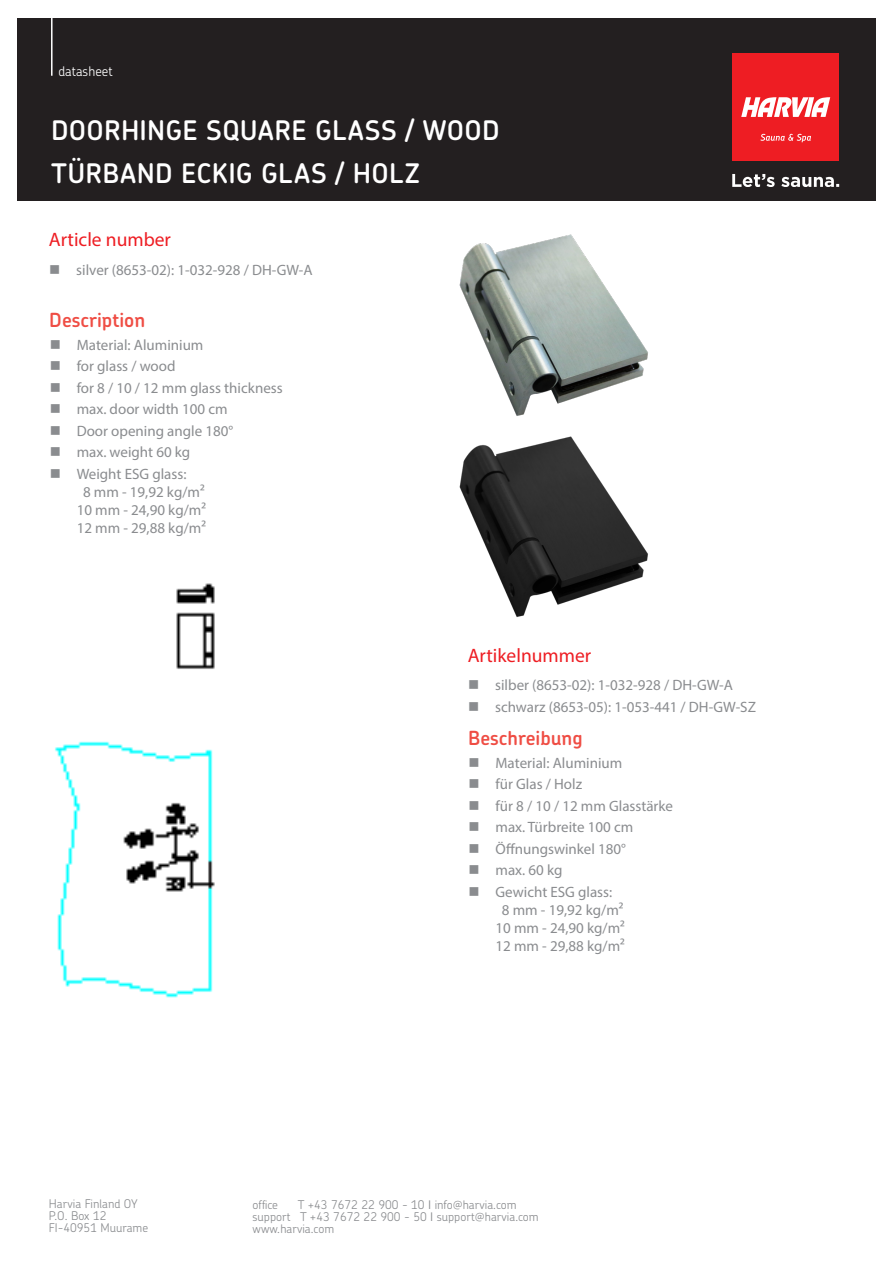
<style>
.page{position:relative;width:893px;height:1263px;background:#fff}
.page>*{position:absolute;margin:0;border:0;box-sizing:border-box;transform-origin:0 0}
.t1{font:600 27px "Chevin Pro";letter-spacing:.01em;color:#fff}
.t2{font:19.5px "Myriad Pro";color:#ee1d23}
.Produkt_H_vor_Aufzählung_SENTIOTEC{font:600 19.5px "Chevin Pro";color:#ef4d44}
.t3{font:15px "Myriad Pro";color:#8a8c8f}
.t4{font:300 13.5px "Chevin Pro";color:#fff}
.t5{font:300 12px/12px "Chevin Pro";color:#8a8c8f}
</style>
<div class="page">
<div style="left:17px;top:18px;width:859px;height:183px;background:#231f20"></div>
<hr style="left:51px;top:4px;width:2px;height:72px;background:#fff">
<div style="left:732px;top:54px;width:107px;height:107px;background:#ee1d23"></div>
<svg style="left:741px;top:97px;width:89px;height:20px"></svg>
<svg style="left:760px;top:134px;width:51px;height:8px"></svg>
<svg style="left:732px;top:174px;width:107px;height:12px"></svg>
<img style="left:459px;top:234px;width:189px;height:182px">
<img style="left:459px;top:436px;width:189px;height:181px">
<img style="left:55px;top:583px;width:160px;height:414px">
<p class="t4" style="left:58px;top:62px;width:56px">datasheet</p>
<p class="t1" style="left:51px;top:112px;width:450px">DOORHINGE SQUARE GLASS / WOOD</p>
<p class="t1" style="left:51px;top:156px;width:370px">TÜRBAND ECKIG GLAS / HOLZ</p>
<p class="t2" style="left:49px;top:228px;width:124px">Article number</p>
<p class="t3" style="left:76px;top:260px;width:238px">silver (8653-02): 1-032-928 / DH-GW-A</p>
<p class="Produkt_H_vor_Aufzählung_SENTIOTEC" style="left:49px;top:307px;width:97px">Description</p>
<p class="t3" style="left:77px;top:335px;width:128px">Material: Aluminium</p>
<p class="t3" style="left:77px;top:357px;width:100px">for glass / wood</p>
<p class="t3" style="left:77px;top:378px;width:208px">for 8 / 10 / 12 mm glass thickness</p>
<p class="t3" style="left:77px;top:400px;width:152px">max. door width 100 cm</p>
<p class="t3" style="left:77px;top:421px;width:158px">Door opening angle 180°</p>
<p class="t3" style="left:77px;top:443px;width:115px">max. weight 60 kg</p>
<p class="t3" style="left:77px;top:464px;width:111px">Weight ESG glass:</p>
<p class="t3" style="left:83px;top:482px;width:123px">8 mm - 19,92 kg/m²</p>
<p class="t3" style="left:77px;top:500px;width:131px">10 mm - 24,90 kg/m²</p>
<p class="t3" style="left:77px;top:518px;width:131px">12 mm - 29,88 kg/m²</p>
<p class="t2" style="left:468px;top:644px;width:125px">Artikelnummer</p>
<p class="t3" style="left:495px;top:676px;width:239px">silber (8653-02): 1-032-928 / DH-GW-A</p>
<p class="t3" style="left:495px;top:698px;width:262px">schwarz (8653-05): 1-053-441 / DH-GW-SZ</p>
<p class="Produkt_H_vor_Aufzählung_SENTIOTEC" style="left:468px;top:725px;width:116px">Beschreibung</p>
<p class="t3" style="left:495px;top:753px;width:128px">Material: Aluminium</p>
<p class="t3" style="left:495px;top:775px;width:88px">für Glas / Holz</p>
<p class="t3" style="left:495px;top:796px;width:179px">für 8 / 10 / 12 mm Glasstärke</p>
<p class="t3" style="left:495px;top:818px;width:139px">max. Türbreite 100 cm</p>
<p class="t3" style="left:495px;top:839px;width:132px">Öffnungswinkel 180°</p>
<p class="t3" style="left:495px;top:861px;width:68px">max. 60 kg</p>
<p class="t3" style="left:495px;top:882px;width:118px">Gewicht ESG glass:</p>
<p class="t3" style="left:502px;top:900px;width:123px">8 mm - 19,92 kg/m²</p>
<p class="t3" style="left:495px;top:918px;width:131px">10 mm - 24,90 kg/m²</p>
<p class="t3" style="left:495px;top:936px;width:131px">12 mm - 29,88 kg/m²</p>
<p class="t5" style="left:49px;top:1197px;width:101px">Harvia Finland OY<br>P.O. Box 12<br>FI-40951 Muurame</p>
<p class="t5" style="left:253px;top:1198px;width:288px;text-indent:45px">T +43 7672 22 900 - 10 info@harvia.com support T +43 7672 22 900 - 50 support@harvia.com www.harvia.com</p>
<p class="t5" style="left:253px;top:1198px;width:27px">office</p>
</div>
